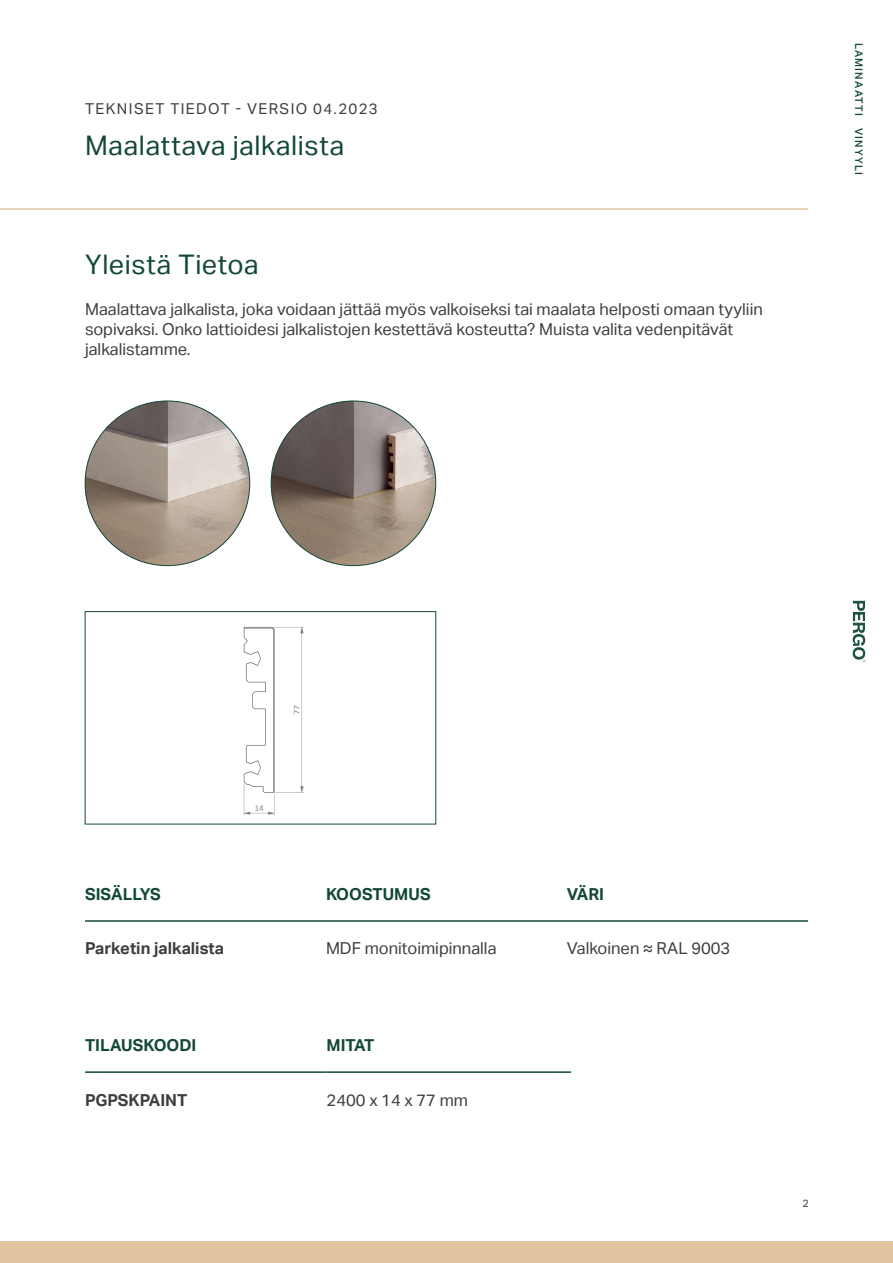
<style>
.page{position:relative;width:893px;height:1263px;background:#fff}
.page>*{position:absolute;margin:0;border:0;box-sizing:border-box;transform-origin:0 0}
.Product{font:27px "Aktiv Grotesk";letter-spacing:.025em;color:#134838}
.BodyText{font:16.5px/19.8px "Aktiv Grotesk";color:#3e3e3f}
.Row-Header{font:700 16.5px "Aktiv Grotesk";color:#134838}
.BodyText-2{font:700 16.5px "Aktiv Grotesk";color:#3e3e3f}
.TDS{font:15px "Aktiv Grotesk";letter-spacing:.095em;color:#3e3e3f}
.Range{font:500 10.5px "Aktiv Grotesk";letter-spacing:.11em;color:#134838}
.t1{font:10.5px "Aktiv Grotesk";color:#3e3e3f}
</style>
<div class="page">
<div style="left:0;top:1242px;width:893px;height:21px;background:#e1c4a0"></div>
<hr style="left:0;top:208px;width:808px;height:2px;background:#e1c4a0">
<svg style="left:853px;top:601px;width:12px;height:61px"></svg>
<img style="left:85px;top:401px;width:165px;height:165px;border-radius:82px">
<img style="left:271px;top:401px;width:165px;height:165px;border-radius:82px">
<img style="left:243px;top:626px;width:61px;height:190px">
<div style="left:85px;top:611px;width:351px;height:213px;border:1px solid #134838"></div>
<hr style="left:326px;top:920px;width:241px;height:2px;background:#134838">
<hr style="left:567px;top:920px;width:241px;height:2px;background:#134838">
<hr style="left:85px;top:920px;width:241px;height:2px;background:#134838">
<hr style="left:327px;top:1071px;width:244px;height:2px;background:#134838">
<hr style="left:85px;top:1071px;width:242px;height:2px;background:#134838">
<p class="TDS" style="left:85px;top:100px;width:294px">TEKNISET TIEDOT - VERSIO 04.2023</p>
<p class="Product" style="left:85px;top:130px;width:261px">Maalattava jalkalista</p>
<p class="Product" style="left:85px;top:249px;width:175px">Yleistä Tietoa</p>
<p class="BodyText" style="left:85px;top:300px;width:679px">Maalattava jalkalista, joka voidaan jättää myös valkoiseksi tai maalata helposti omaan tyyliin sopivaksi. Onko lattioidesi jalkalistojen kestettävä kosteutta? Muista valita vedenpitävät jalkalistamme.</p>
<p class="Range" style="left:865px;top:43px;width:134px;rotate:90deg">LAMINAATTI VINYYLI</p>
<p class="Row-Header" style="left:85px;top:884px;width:77px">SISÄLLYS</p>
<p class="Row-Header" style="left:326px;top:884px;width:106px">KOOSTUMUS</p>
<p class="Row-Header" style="left:567px;top:884px;width:39px">VÄRI</p>
<p class="BodyText-2" style="left:85px;top:939px;width:141px">Parketin jalkalista</p>
<p class="BodyText" style="left:326px;top:938px;width:172px">MDF monitoimipinnalla</p>
<p class="BodyText" style="left:567px;top:938px;width:165px">Valkoinen ≈ RAL 9003</p>
<p class="Row-Header" style="left:85px;top:1035px;width:113px">TILAUSKOODI</p>
<p class="Row-Header" style="left:327px;top:1035px;width:49px">MITAT</p>
<p class="BodyText-2" style="left:85px;top:1090px;width:104px">PGPSKPAINT</p>
<p class="BodyText" style="left:327px;top:1090px;width:143px">2400 x 14 x 77 mm</p>
<p class="t1" style="left:802px;top:1197px;width:8px">2</p>
</div>
